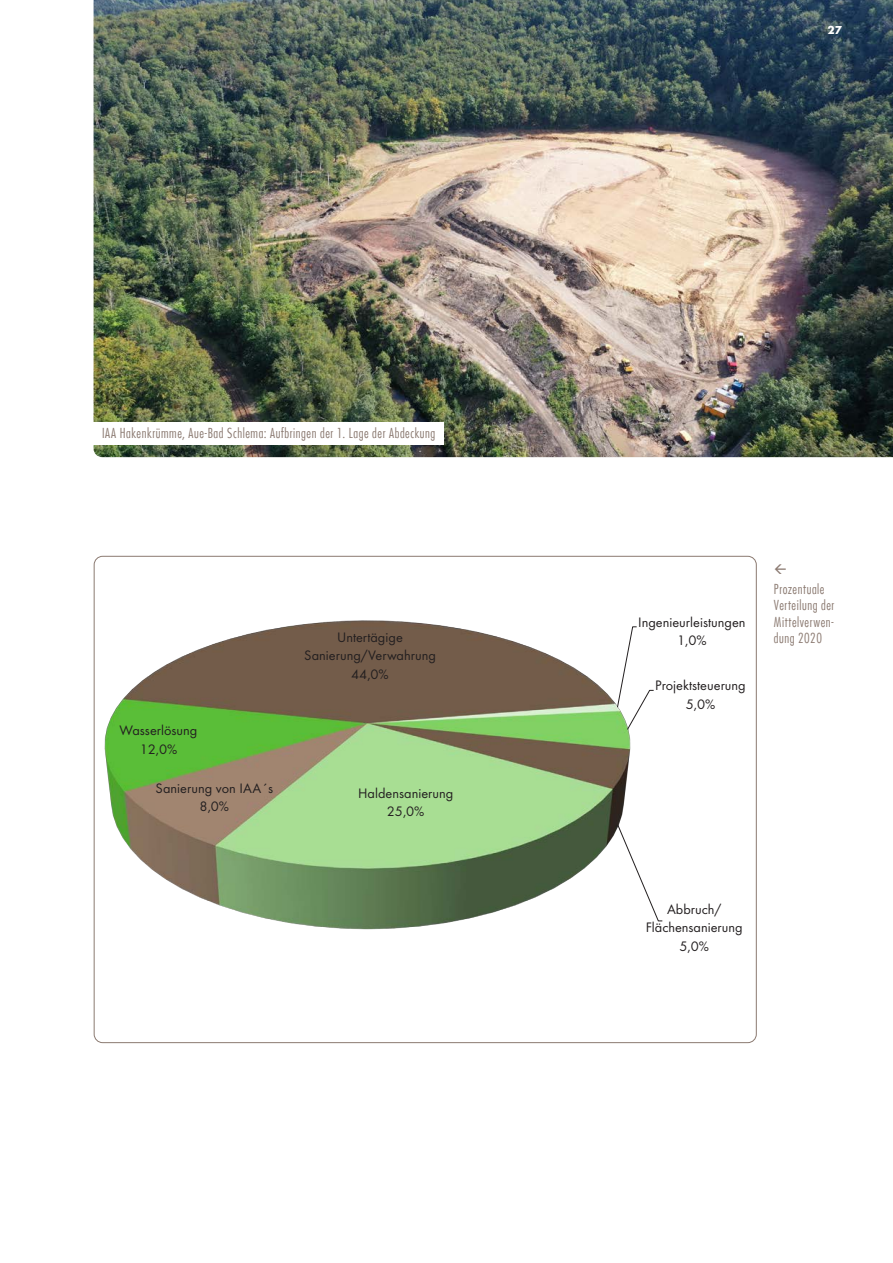
<style>
.page{position:relative;width:893px;height:1263px;background:#fff}
.page>*{position:absolute;margin:0;border:0;box-sizing:border-box;transform-origin:0 0}
.t1{font:14.25px/18.6px "Futura Round";color:#231f20;text-align:center}
.Bildunterschrift{font:300 condensed 13.5px/16.5px "Futura Com";letter-spacing:.04em;color:#8b7a71}
.t2{font:700 12px "Futura Round";color:#fff}
</style>
<div class="page">
<img style="left:94px;top:0;width:799px;height:457px">
<div style="left:94px;top:422px;width:350px;height:22px;background:#fff"></div>
<img style="left:104px;top:620px;width:527px;height:310px">
<svg style="left:617px;top:824px;width:46px;height:97px"></svg>
<svg style="left:617px;top:626px;width:37px;height:104px"></svg>
<p class="Bildunterschrift" style="left:102px;top:424px;width:335px">IAA Hakenkrümme, Aue-Bad Schlema: Aufbringen der 1. Lage der Abdeckung</p>
<p class="t1" style="left:119px;top:720px;width:79px">Wasserlösung<br>12,0%</p>
<p class="t1" style="left:156px;top:777px;width:119px">Sanierung von IAA´s<br>8,0%</p>
<p class="t1" style="left:304px;top:627px;width:133px">Untertägige<br>Sanierung/Verwahrung<br>44,0%</p>
<p class="t1" style="left:358px;top:783px;width:97px">Haldensanierung<br>25,0%</p>
<p class="t2" style="left:827px;top:21px;width:16px">27</p>
<p class="t1" style="left:638px;top:612px;width:109px">Ingenieurleistungen<br>1,0%</p>
<p class="t1" style="left:655px;top:675px;width:92px">Projektsteuerung<br>5,0%</p>
<p class="Bildunterschrift" style="left:774px;top:580px;width:62px">Prozentuale<br>Verteilung der<br>Mittelverwen&shy;dung 2020</p>
<p class="t1" style="left:646px;top:899px;width:98px">Abbruch/<br>Flächensanierung<br>5,0%</p>
</div>
